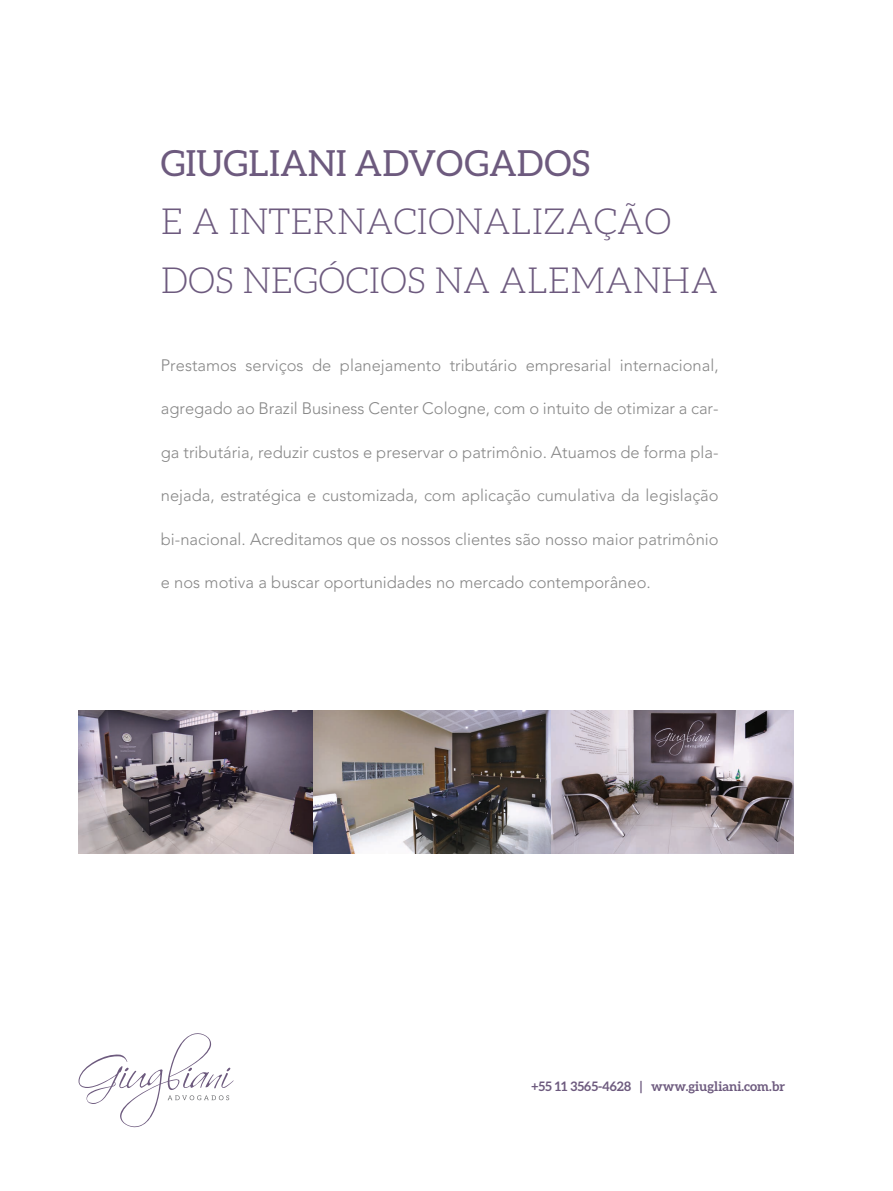
<style>
.page{position:relative;width:893px;height:1191px;background:#fff}
.page>*{position:absolute;margin:0;border:0;box-sizing:border-box;transform-origin:0 0}
.t1{font:300 36px "Aleo";color:#6d5a7e}
.t2{font:36px "Aleo";color:#6d5a7e}
.t3{font:300 16.5px "Avenir";color:#878787}
.t4{font:700 13.05px "Aleo";color:#6d5a7e}
</style>
<div class="page">
<svg style="left:79px;top:1033px;width:155px;height:94px"></svg>
<img style="left:79px;top:710px;width:235px;height:143px">
<img style="left:314px;top:710px;width:238px;height:143px">
<img style="left:552px;top:710px;width:241px;height:143px">
<p class="t2" style="left:161px;top:143px;width:431px">GIUGLIANI ADVOGADOS</p>
<p class="t1" style="left:161px;top:202px;width:512px">E A INTERNACIONALIZAÇÃO</p>
<p class="t1" style="left:161px;top:260px;width:559px">DOS NEGÓCIOS NA ALEMANHA</p>
<p class="t3" style="left:161px;top:355px;width:559px">Prestamos serviços de planejamento tributário empresarial internacional,</p>
<p class="t3" style="left:161px;top:399px;width:559px">agregado ao Brazil Business Center Cologne, com o intuito de otimizar a car-</p>
<p class="t3" style="left:161px;top:442px;width:559px">ga tributária, reduzir custos e preservar o patrimônio. Atuamos de forma pla-</p>
<p class="t3" style="left:161px;top:486px;width:559px">nejada, estratégica e customizada, com aplicação cumulativa da legislação</p>
<p class="t3" style="left:161px;top:529px;width:559px">bi-nacional. Acreditamos que os nossos clientes são nosso maior patrimônio</p>
<p class="t3" style="left:161px;top:573px;width:491px">e nos motiva a buscar oportunidades no mercado contemporâneo.</p>
<p class="t4" style="left:531px;top:1078px;width:255px">+55 11 3565-4628 | www.giugliani.com.br</p>
</div>
